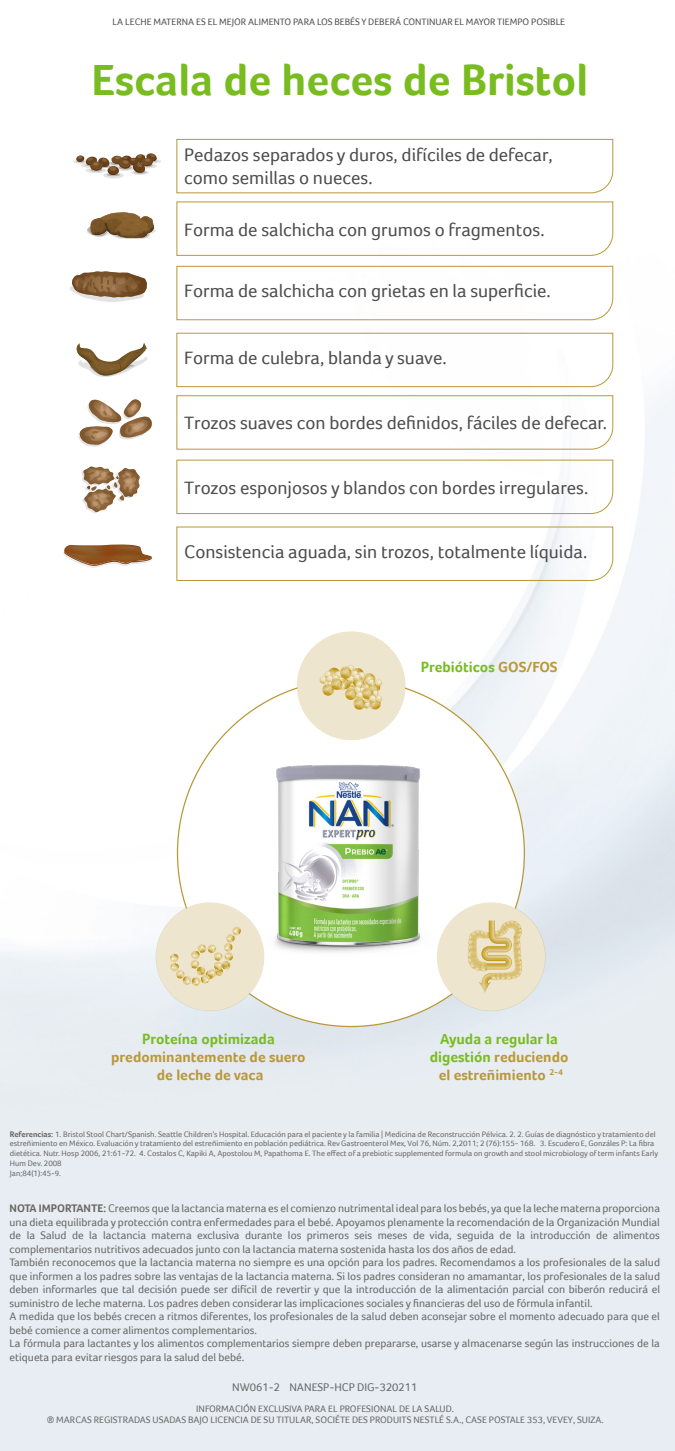
<style>
.page{position:relative;width:675px;height:1451px;background:#fff}
.page>*{position:absolute;margin:0;border:0;box-sizing:border-box;transform-origin:0 0}
.t1{font:700 44.62px "Foco";color:#78bc20}
.t2{font:18.75px/22.5px "Foco";color:#4d4d4d}
.t3{font:700 15px/18px "Foco";color:#b99837;text-align:center}
.t4{font:700 15px "Foco";color:#78bc20}
.t5{font:11.5px "Foco";color:#666}
.t6{font:11.25px/13.5px "Foco";color:#666}
.t7{font:9.62px/11.6px "Foco";color:#666;text-align:center}
.t8{font:9.62px "Foco";color:#4d4d4d}
.t9{font:8.12px/9.8px "Foco";color:#666}
.s1{color:#b99837}
.s2{color:#78bc20}
.s3{font-weight:700}
</style>
<div class="page">
<img style="left:0;top:138px;width:675px;height:1018px">
<div style="left:0;top:1156px;width:675px;height:295px;background:#e7edf2"></div>
<div style="left:178px;top:679px;width:346px;height:347px;background:#fff;border-radius:50%"></div>
<div style="left:298px;top:632px;width:107px;height:107px;background:#ede5cd;border-radius:50%"></div>
<div style="left:156px;top:903px;width:108px;height:107px;background:#ede5cd;border-radius:50%"></div>
<div style="left:438px;top:903px;width:107px;height:107px;background:#ede5cd;border-radius:50%"></div>
<svg style="left:176px;top:201px;width:437px;height:55px"></svg>
<svg style="left:176px;top:139px;width:437px;height:54px"></svg>
<svg style="left:176px;top:266px;width:437px;height:54px"></svg>
<svg style="left:176px;top:333px;width:437px;height:54px"></svg>
<svg style="left:176px;top:395px;width:437px;height:55px"></svg>
<svg style="left:176px;top:459px;width:437px;height:55px"></svg>
<svg style="left:176px;top:526px;width:437px;height:55px"></svg>
<img style="left:259px;top:765px;width:162px;height:196px">
<svg style="left:170px;top:927px;width:71px;height:58px"></svg>
<svg style="left:468px;top:920px;width:54px;height:73px"></svg>
<svg style="left:319px;top:665px;width:63px;height:45px"></svg>
<div style="left:131px;top:159px;width:30px;height:5px;background:#e4e3e3;border-radius:50%"></div>
<div style="left:103px;top:172px;width:21px;height:6px;background:#e4e3e3;border-radius:50%"></div>
<svg style="left:76px;top:153px;width:81px;height:23px"></svg>
<svg style="left:86px;top:212px;width:70px;height:27px"></svg>
<svg style="left:75px;top:343px;width:75px;height:35px"></svg>
<svg style="left:81px;top:466px;width:59px;height:47px"></svg>
<svg style="left:69px;top:271px;width:78px;height:31px"></svg>
<svg style="left:78px;top:399px;width:74px;height:48px"></svg>
<svg style="left:64px;top:544px;width:88px;height:24px"></svg>
<p class="t8" style="left:113px;top:16px;width:454px">LA LECHE MATERNA ES EL MEJOR ALIMENTO PARA LOS BEBÉS Y DEBERÁ CONTINUAR EL MAYOR TIEMPO POSIBLE</p>
<h1 class="t1" style="left:92px;top:54px;width:498px">Escala de heces de Bristol</h1>
<h2 class="t2" style="left:184px;top:143px;width:370px">Pedazos separados y duros, difíciles de defecar, como semillas o nueces.</h2>
<h2 class="t2" style="left:184px;top:218px;width:362px">Forma de salchicha con grumos o fragmentos.</h2>
<h2 class="t2" style="left:184px;top:279px;width:368px">Forma de salchicha con grietas en la superficie.</h2>
<h2 class="t2" style="left:184px;top:346px;width:264px">Forma de culebra, blanda y suave.</h2>
<h2 class="t2" style="left:184px;top:412px;width:424px">Trozos suaves con bordes definidos, fáciles de defecar.</h2>
<h2 class="t2" style="left:184px;top:476px;width:406px">Trozos esponjosos y blandos con bordes irregulares.</h2>
<h2 class="t2" style="left:184px;top:540px;width:405px">Consistencia aguada, sin trozos, totalmente líquida.</h2>
<h3 class="t4" style="left:421px;top:658px;width:138px">Prebióticos <span class="s1">GOS/FOS</span></h3>
<h3 class="t4" style="left:142px;top:1030px;width:134px">Proteína optimizada</h3>
<h3 class="t3" style="left:111px;top:1048px;width:196px">predominantemente de suero de leche de vaca</h3>
<h3 class="t3" style="left:430px;top:1030px;width:140px"><span class="s2">Ayuda a regular la digestión</span> reduciendo el estreñimiento <sup>2-4</sup></h3>
<p class="t9" style="left:10px;top:1129px;width:650px"><span class="s3">Referencias:</span> 1. Bristol Stool Chart/Spanish. Seattle Children’s Hospital. Educación para el paciente y la familia | Medicina de Reconstrucción Pélvica. 2. 2. Guías de diagnóstico y tratamiento del estreñimiento en México. Evaluación y tratamiento del estreñimiento en población pediátrica. Rev Gastroenterol Mex, Vol 76, Núm. 2,2011; 2 (76):155- 168. 3. Escudero E, Gonzáles P: La fibra dietética. Nutr. Hosp 2006, 21:61-72. 4. Costalos C, Kapiki A, Apostolou M, Papathoma E. The effect of a prebiotic supplemented formula on growth and stool microbiology of term infants Early Hum Dev. 2008<br>Jan;84(1):45-9.</p>
<p class="t6" style="left:10px;top:1201px;width:652px"><span class="s3">NOTA IMPORTANTE:</span> Creemos que la lactancia materna es el comienzo nutrimental ideal para los bebés, ya que la leche materna proporciona una dieta equilibrada y protección contra enfermedades para el bebé. Apoyamos plenamente la recomendación de la Organización Mundial de la Salud de la lactancia materna exclusiva durante los primeros seis meses de vida, seguida de la introducción de alimentos complementarios nutritivos adecuados junto con la lactancia materna sostenida hasta los dos años de edad.<br>También reconocemos que la lactancia materna no siempre es una opción para los padres. Recomendamos a los profesionales de la salud que informen a los padres sobre las ventajas de la lactancia materna. Si los padres consideran no amamantar, los profesionales de la salud deben informarles que tal decisión puede ser difícil de revertir y que la introducción de la alimentación parcial con biberón reducirá el suministro de leche materna. Los padres deben considerar las implicaciones sociales y financieras del uso de fórmula infantil.<br>A medida que los bebés crecen a ritmos diferentes, los profesionales de la salud deben aconsejar sobre el momento adecuado para que el bebé comience a comer alimentos complementarios.<br>La fórmula para lactantes y los alimentos complementarios siempre deben prepararse, usarse y almacenarse según las instrucciones de la etiqueta para evitar riesgos para la salud del bebé.</p>
<p class="t7" style="left:47px;top:1402px;width:558px">INFORMACIÓN EXCLUSIVA PARA EL PROFESIONAL DE LA SALUD.<br>® MARCAS REGISTRADAS USADAS BAJO LICENCIA DE SU TITULAR, SOCIÉTE DES PRODUITS NESTLÉ S.A., CASE POSTALE 353, VEVEY, SUIZA.</p>
<p class="t5" style="left:232px;top:1380px;width:187px">NW061-2 NANESP-HCP DIG-320211</p>
</div>
